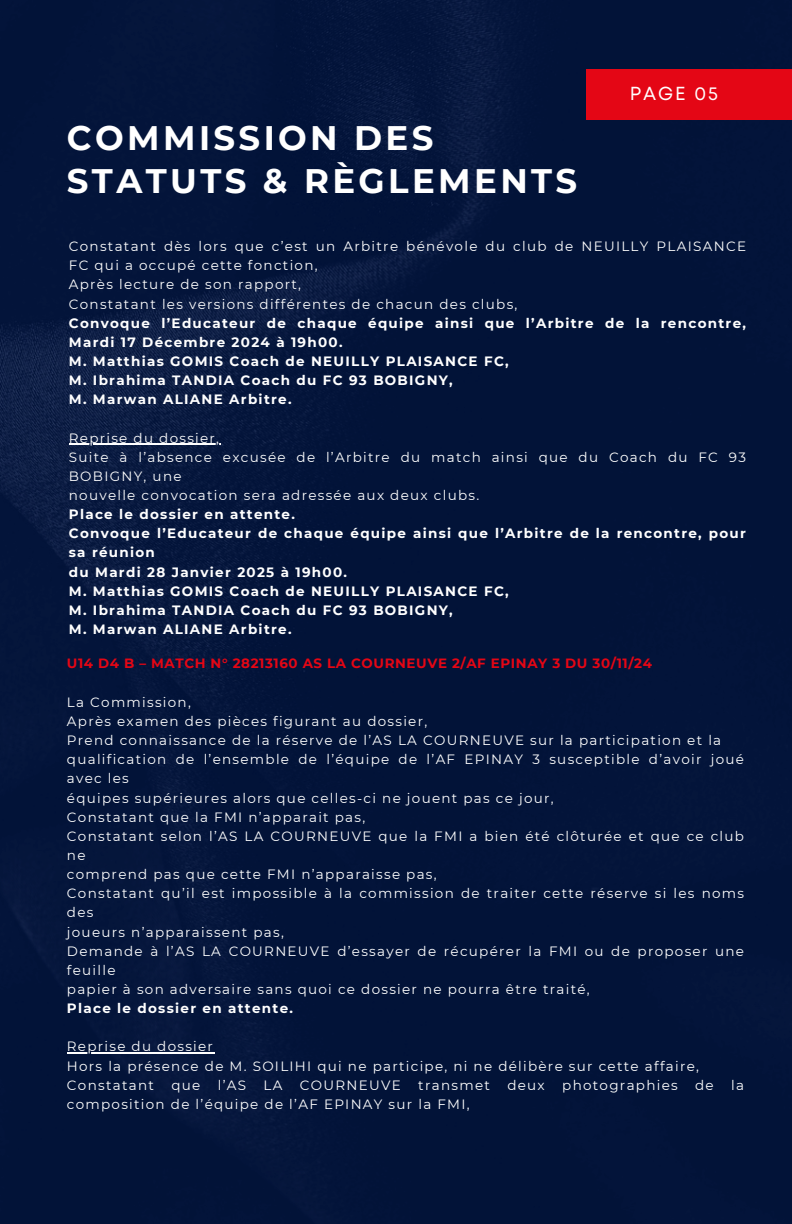
<style>
.page{position:relative;width:792px;height:1224px;background:#021338}
.page>*{position:absolute;margin:0;border:0;box-sizing:border-box;transform-origin:0 0}
.t1{font:700 34px/42.4px "Montserrat";letter-spacing:.1em;color:#fff}
.t2{font:18.8px "Mont";letter-spacing:.1em;color:#fff}
.t3{font:13.6px/19.2px "Montserrat";letter-spacing:.095em;color:#fff}
.t4{font:700 13.6px/19.2px "Montserrat";letter-spacing:.095em;color:#fff}
.t5{font:700 13.4px "Montserrat";letter-spacing:.045em;color:#e40615}
</style>
<div class="page">
<hr style="left:69px;top:444px;width:151px;height:1px;background:#fff">
<div style="left:586px;top:70px;width:206px;height:50px;background:#e40615"></div>
<hr style="left:67px;top:1053px;width:147px;height:1px;background:#fff">
<p class="t1" style="left:67px;top:117px;width:512px">COMMISSION DES<br>STATUTS &amp; RÈGLEMENTS</p>
<p class="t2" style="left:630px;top:87px;width:90px">PAGE 05</p>
<h2 class="t3" style="left:69px;top:237px;width:679px">Constatant dès lors que c’est un Arbitre bénévole du club de NEUILLY PLAISANCE<br>FC qui a occupé cette fonction,</h2>
<h1 class="t3" style="left:69px;top:275px;width:234px">Après lecture de son rapport,</h1>
<p class="t3" style="left:69px;top:294px;width:450px">Constatant les versions différentes de chacun des clubs,</p>
<p class="t4" style="left:69px;top:313px;width:679px">Convoque l’Educateur de chaque équipe ainsi que l’Arbitre de la rencontre,<br>Mardi 17 Décembre 2024 à 19h00.</p>
<p class="t4" style="left:69px;top:352px;width:441px">M. Matthias GOMIS Coach de NEUILLY PLAISANCE FC,</p>
<p class="t4" style="left:69px;top:371px;width:385px">M. Ibrahima TANDIA Coach du FC 93 BOBIGNY,</p>
<p class="t4" style="left:69px;top:390px;width:224px">M. Marwan ALIANE Arbitre.</p>
<p class="t3" style="left:69px;top:428px;width:152px">Reprise du dossier,</p>
<p class="t3" style="left:69px;top:447px;width:679px">Suite à l’absence excusée de l’Arbitre du match ainsi que du Coach du FC 93<br>BOBIGNY, une</p>
<p class="t3" style="left:69px;top:486px;width:412px">nouvelle convocation sera adressée aux deux clubs.</p>
<p class="t4" style="left:69px;top:505px;width:228px">Place le dossier en attente.</p>
<p class="t4" style="left:69px;top:524px;width:679px">Convoque l’Educateur de chaque équipe ainsi que l’Arbitre de la rencontre, pour sa réunion</p>
<p class="t4" style="left:69px;top:562px;width:280px">du Mardi 28 Janvier 2025 à 19h00.</p>
<p class="t4" style="left:69px;top:581px;width:441px">M. Matthias GOMIS Coach de NEUILLY PLAISANCE FC,</p>
<p class="t4" style="left:69px;top:600px;width:385px">M. Ibrahima TANDIA Coach du FC 93 BOBIGNY,</p>
<p class="t4" style="left:69px;top:620px;width:224px">M. Marwan ALIANE Arbitre.</p>
<h3 class="t5" style="left:67px;top:655px;width:587px">U14 D4 B – MATCH N° 28213160 AS LA COURNEUVE 2/AF EPINAY 3 DU 30/11/24</h3>
<p class="t3" style="left:67px;top:692px;width:126px">La Commission,</p>
<p class="t3" style="left:67px;top:712px;width:362px">Après examen des pièces figurant au dossier,</p>
<p class="t3" style="left:67px;top:731px;width:656px">Prend connaissance de la réserve de l’AS LA COURNEUVE sur la participation et la</p>
<p class="t3" style="left:67px;top:750px;width:679px">qualification de l’ensemble de l’équipe de l’AF EPINAY 3 susceptible d’avoir joué avec les</p>
<p class="t3" style="left:67px;top:788px;width:488px">équipes supérieures alors que celles-ci ne jouent pas ce jour,</p>
<p class="t3" style="left:67px;top:807px;width:300px">Constatant que la FMI n’apparait pas,</p>
<p class="t3" style="left:67px;top:826px;width:679px">Constatant selon l’AS LA COURNEUVE que la FMI a bien été clôturée et que ce club ne</p>
<p class="t3" style="left:67px;top:865px;width:371px">comprend pas que cette FMI n’apparaisse pas,</p>
<p class="t3" style="left:67px;top:884px;width:679px">Constatant qu’il est impossible à la commission de traiter cette réserve si les noms des</p>
<p class="t3" style="left:67px;top:922px;width:218px">joueurs n’apparaissent pas,</p>
<p class="t3" style="left:67px;top:941px;width:679px">Demande à l’AS LA COURNEUVE d’essayer de récupérer la FMI ou de proposer une feuille</p>
<p class="t3" style="left:67px;top:980px;width:524px">papier à son adversaire sans quoi ce dossier ne pourra être traité,</p>
<p class="t4" style="left:67px;top:999px;width:228px">Place le dossier en attente.</p>
<p class="t3" style="left:67px;top:1037px;width:148px">Reprise du dossier</p>
<p class="t3" style="left:67px;top:1056px;width:634px">Hors la présence de M. SOILIHI qui ne participe, ni ne délibère sur cette affaire,</p>
<p class="t3" style="left:67px;top:1075px;width:89px">Constatant</p>
<p class="t3" style="left:171px;top:1075px;width:30px">que</p>
<p class="t3" style="left:218px;top:1075px;width:30px">l’AS</p>
<p class="t3" style="left:264px;top:1075px;width:20px">LA</p>
<p class="t3" style="left:300px;top:1075px;width:103px">COURNEUVE</p>
<p class="t3" style="left:418px;top:1075px;width:73px">transmet</p>
<p class="t3" style="left:507px;top:1075px;width:39px">deux</p>
<p class="t3" style="left:562px;top:1075px;width:117px">photographies</p>
<p class="t3" style="left:695px;top:1075px;width:20px">de</p>
<p class="t3" style="left:731px;top:1075px;width:14px">la</p>
<p class="t3" style="left:67px;top:1094px;width:404px">composition de l’équipe de l’AF EPINAY sur la FMI,</p>
</div>
